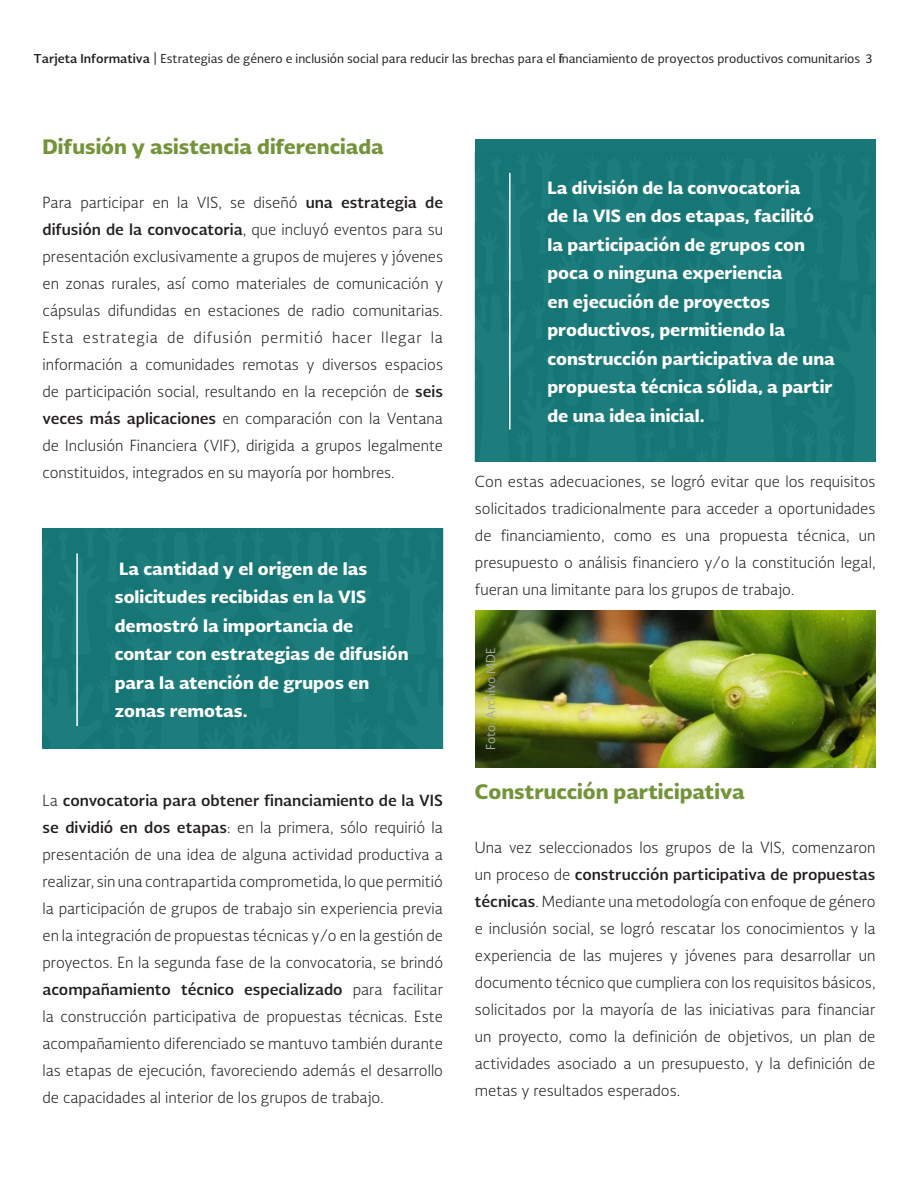
<style>
.page{position:relative;width:918px;height:1188px;background:#fff}
.page>*{position:absolute;margin:0;border:0;box-sizing:border-box;transform-origin:0 0}
.t1{font:900 19.5px "Soberana Sans";color:#74943a}
.t2{font:900 16.5px/28.5px "Soberana Sans";color:#fff}
.t3{font:300 15px/27px "Soberana Sans";color:#231f20;text-align:justify}
.t4{font:12px "Soberana Sans";color:#231f20}
.t5{font:12px "Soberana Sans";color:#a3aba8}
.s1{font-weight:700}
</style>
<div class="page">
<div style="left:475px;top:139px;width:401px;height:322px;background:#187777"></div>
<hr style="left:509px;top:173px;width:2px;height:257px;background:#fff">
<div style="left:42px;top:529px;width:401px;height:220px;background:#177776"></div>
<hr style="left:76px;top:553px;width:2px;height:173px;background:#fff">
<img style="left:475px;top:610px;width:401px;height:157px">
<p class="t4" style="left:34px;top:50px;width:841px"><span class="s1">Tarjeta Informativa</span> | Estrategias de género e inclusión social para reducir las brechas para el financiamiento de proyectos productivos comunitarios 3</p>
<p class="t1" style="left:43px;top:133px;width:343px">Difusión y asistencia diferenciada</p>
<p class="t3" style="left:43px;top:189px;width:402px">Para participar en la VIS, se diseñó <span class="s1">una estrategia de difusión de la convocatoria</span>, que incluyó eventos para su presentación exclusivamente a grupos de mujeres y jóvenes en zonas rurales, así como materiales de comunicación y cápsulas difundidas en estaciones de radio comunitarias.<br>Esta estrategia de difusión permitió hacer llegar la información a comunidades remotas y diversos espacios de participación social, resultando en la recepción de <span class="s1">seis veces más aplicaciones</span> en comparación con la Ventana de Inclusión Financiera (VIF), dirigida a grupos legalmente constituidos, integrados en su mayoría por hombres.</p>
<p class="t2" style="left:115px;top:554px;width:295px">La cantidad y el origen de las solicitudes recibidas en la VIS demostró la importancia de contar con estrategias de difusión para la atención de grupos en zonas remotas.</p>
<p class="t3" style="left:43px;top:787px;width:402px">La <span class="s1">convocatoria para obtener financiamiento de la VIS se dividió en dos etapas</span>: en la primera, sólo requirió la presentación de una idea de alguna actividad productiva a realizar, sin una contrapartida comprometida, lo que permitió la participación de grupos de trabajo sin experiencia previa en la integración de propuestas técnicas y/o en la gestión de proyectos. En la segunda fase de la convocatoria, se brindó <span class="s1">acompañamiento técnico especializado</span> para facilitar la construcción participativa de propuestas técnicas. Este acompañamiento diferenciado se mantuvo también durante las etapas de ejecución, favoreciendo además el desarrollo de capacidades al interior de los grupos de trabajo.</p>
<p class="t2" style="left:548px;top:172px;width:289px">La división de la convocatoria<br>de la VIS en dos etapas, facilitó<br>la participación de grupos con poca o ninguna experiencia<br>en ejecución de proyectos productivos, permitiendo la construcción participativa de una propuesta técnica sólida, a partir de una idea inicial.</p>
<p class="t3" style="left:475px;top:467px;width:402px">Con estas adecuaciones, se logró evitar que los requisitos solicitados tradicionalmente para acceder a oportunidades de financiamiento, como es una propuesta técnica, un presupuesto o análisis financiero y/o la constitución legal, fueran una limitante para los grupos de trabajo.</p>
<p class="t5" style="left:483px;top:750px;width:104px;rotate:-90deg">Foto: Archivo MDE</p>
<p class="t1" style="left:475px;top:778px;width:271px">Construcción participativa</p>
<p class="t3" style="left:475px;top:833px;width:402px">Una vez seleccionados los grupos de la VIS, comenzaron un proceso de <span class="s1">construcción participativa de propuestas técnicas</span>. Mediante una metodología con enfoque de género e inclusión social, se logró rescatar los conocimientos y la experiencia de las mujeres y jóvenes para desarrollar un documento técnico que cumpliera con los requisitos básicos, solicitados por la mayoría de las iniciativas para financiar un proyecto, como la definición de objetivos, un plan de actividades asociado a un presupuesto, y la definición de metas y resultados esperados.</p>
</div>
